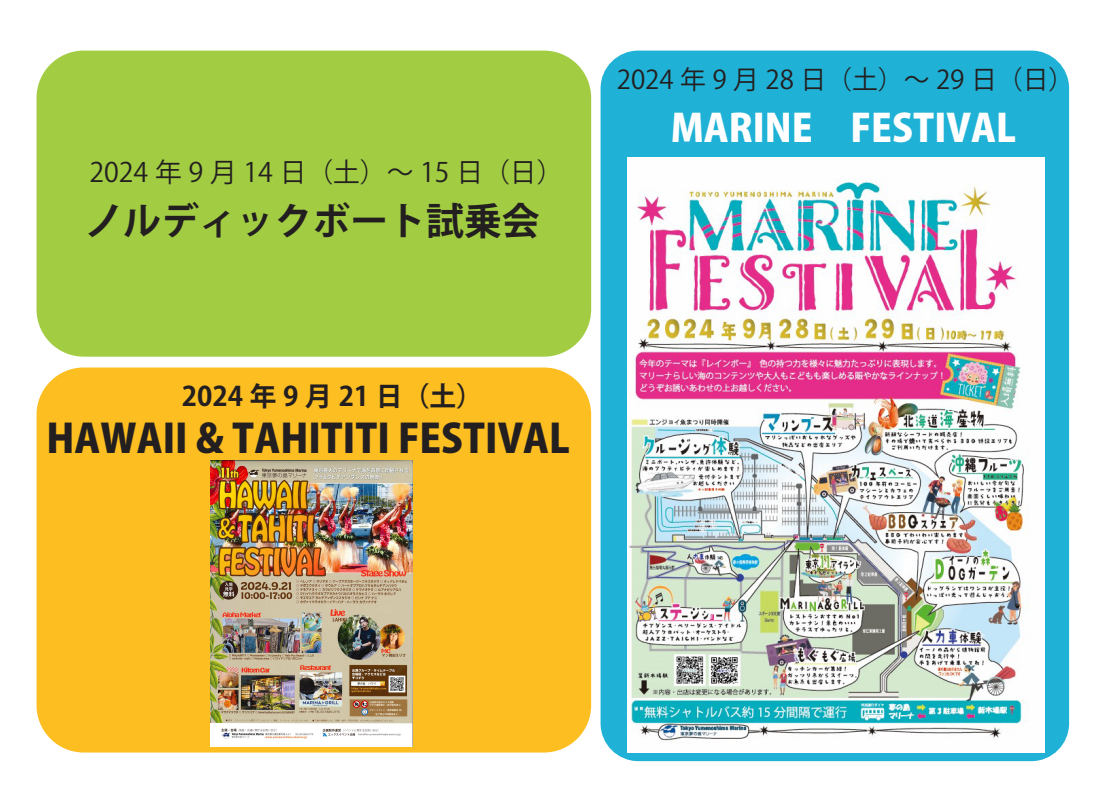
<style>
.page{position:relative;width:1113px;height:805px;background:#fff}
.page>*{position:absolute;margin:0;border:0;box-sizing:border-box;transform-origin:0 0}
.t1{font:800 39.38px "Koz Go Pr 6 N";color:#231f20}
.t2{font:800 37.88px "Koz Go Pr 6 N";color:#fff}
.t3{font:700 37.88px "Koz Go Pr 6 N";color:#231f20}
.t4{font:26.75px "Koz Go Pr 6 N";color:#231f20}
.t5{font:700 26.75px "Koz Go Pr 6 N";color:#231f20}
.t6{font:25.88px "Koz Go Pr 6 N";color:#231f20}
</style>
<div class="page">
<div style="left:600px;top:51px;width:469px;height:710px;background:#20b2d6;border-radius:38px"></div>
<div style="left:37px;top:367px;width:554px;height:385px;background:#fdbe21;border-radius:47px"></div>
<div style="left:37px;top:51px;width:554px;height:305px;background:#a2cd43;border-radius:47px"></div>
<img style="left:628px;top:158px;width:416px;height:594px">
<img style="left:210px;top:460px;width:202px;height:286px">
<p class="t4" style="left:89px;top:157px;width:475px">2024 年 9 月 14 日（土）～ 15 日（日）</p>
<p class="t3" style="left:85px;top:200px;width:456px">ノルディックボート試乗会</p>
<p class="t6" style="left:617px;top:65px;width:459px">2024 年 9 月 28 日（土）～ 29 日（日）</p>
<p class="t2" style="left:671px;top:107px;width:347px">MARINE　FESTIVAL</p>
<p class="t5" style="left:182px;top:381px;width:303px">2024 年 9 月 21 日（土）</p>
<p class="t1" style="left:46px;top:416px;width:525px">HAWAII &amp; TAHITITI FESTIVAL</p>
</div>
